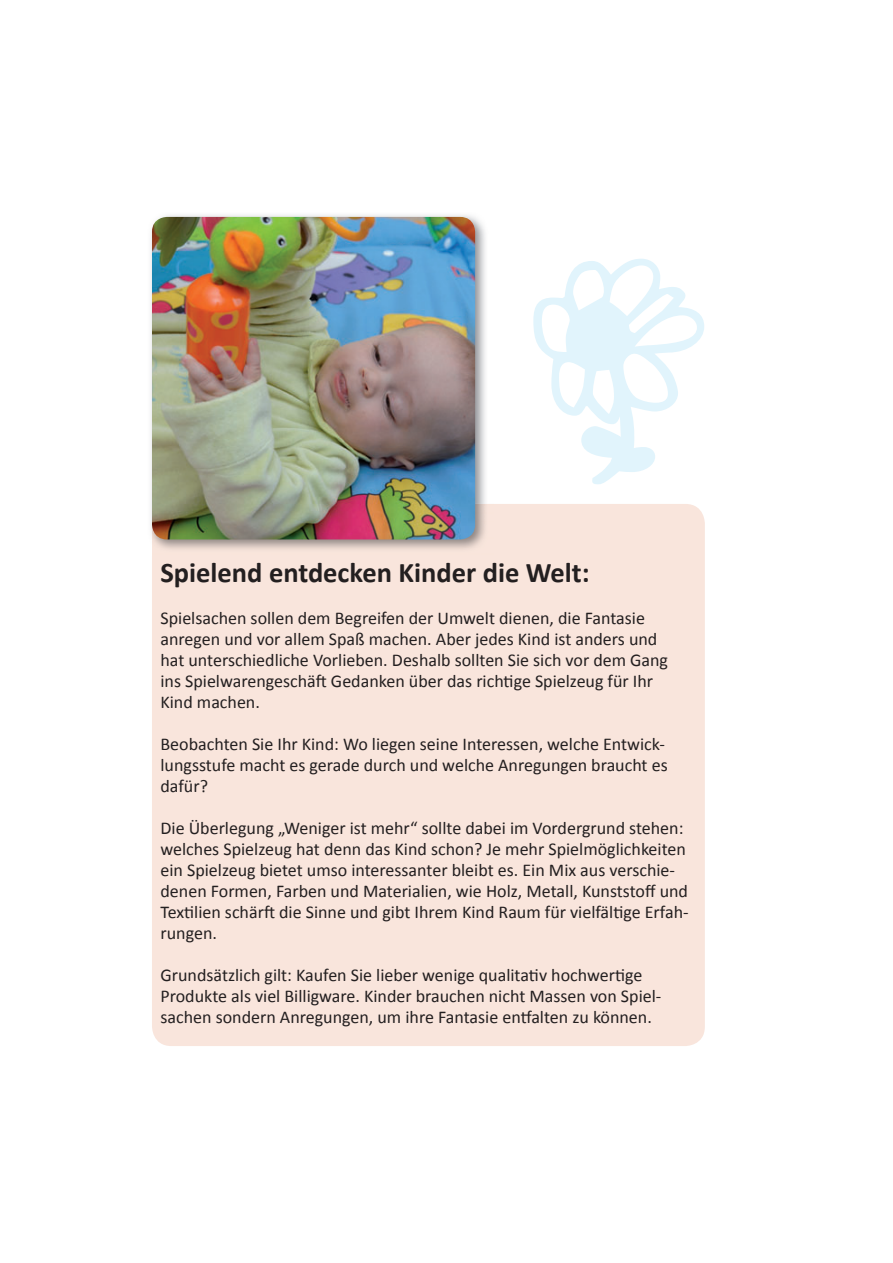
<style>
.page{position:relative;width:893px;height:1263px;background:#fff}
.page>*{position:absolute;margin:0;border:0;box-sizing:border-box;transform-origin:0 0}
.t1{font:282px "Childs Play Dingbats";color:#e1f4fc}
.t2{font:700 28.5px "Calibri";color:#231f20}
.t3{font:18px/21px "Calibri";color:#231f20}
</style>
<div class="page">
<div style="left:152px;top:504px;width:553px;height:542px;background:#f9e5dc;border-radius:20px"></div>
<img style="left:151px;top:215px;width:335px;height:319px">
<img style="left:152px;top:504px;width:334px;height:45px">
<img style="left:152px;top:217px;width:323px;height:322px;border-radius:15px">
<p class="t1" style="left:525px;top:194px;width:189px">●</p>
<p class="t2" style="left:160px;top:555px;width:431px">Spielend entdecken Kinder die Welt:</p>
<p class="t3" style="left:160px;top:607px;width:509px">Spielsachen sollen dem Begreifen der Umwelt dienen, die Fantasie anregen und vor allem Spaß machen. Aber jedes Kind ist anders und hat unterschiedliche Vorlieben. Deshalb sollten Sie sich vor dem Gang ins Spielwarengeschäft Gedanken über das richtige Spielzeug für Ihr Kind machen.</p>
<p class="t3" style="left:160px;top:733px;width:509px">Beobachten Sie Ihr Kind: Wo liegen seine Interessen, welche Entwick&shy;lungsstufe macht es gerade durch und welche Anregungen braucht es dafür?</p>
<p class="t3" style="left:160px;top:817px;width:529px">Die Überlegung „Weniger ist mehr“ sollte dabei im Vordergrund stehen: welches Spielzeug hat denn das Kind schon? Je mehr Spielmöglichkeiten ein Spielzeug bietet umso interessanter bleibt es. Ein Mix aus verschie&shy;denen Formen, Farben und Materialien, wie Holz, Metall, Kunststoff und Textilien schärft die Sinne und gibt Ihrem Kind Raum für vielfältige Erfah&shy;rungen.</p>
<p class="t3" style="left:160px;top:964px;width:502px">Grundsätzlich gilt: Kaufen Sie lieber wenige qualitativ hochwertige<br>Produkte als viel Billigware. Kinder brauchen nicht Massen von Spiel&shy;sachen sondern Anregungen, um ihre Fantasie entfalten zu können.</p>
</div>
